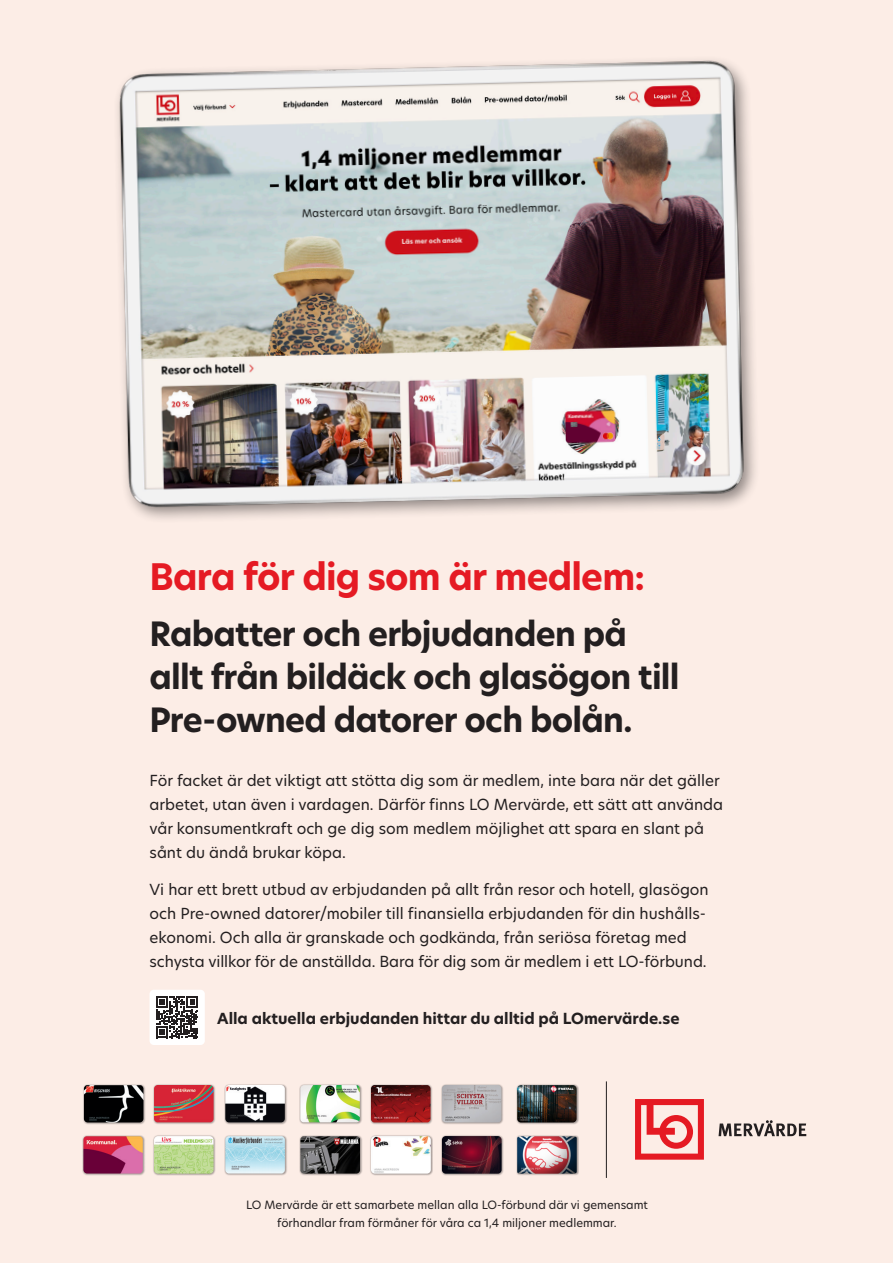
<style>
.page{position:relative;width:893px;height:1263px;background:#fcede6}
.page>*{position:absolute;margin:0;border:0;box-sizing:border-box;transform-origin:0 0}
.t1{font:700 35.85px "New Hero";letter-spacing:-.025em;color:#e51a23}
.t2{font:700 32.85px/42.9px "New Hero";letter-spacing:-.025em;color:#231f20}
.t3{font:15px/24px "New Hero";color:#231f20}
.t4{font:700 15px "New Hero";color:#231f20}
.t5{font:11.25px/18px "New Hero";color:#231f20;text-align:center}
</style>
<div class="page">
<img style="left:117px;top:60px;width:637px;height:459px">
<svg style="left:635px;top:1099px;width:69px;height:61px"></svg>
<svg style="left:718px;top:1120px;width:88px;height:16px"></svg>
<hr style="left:606px;top:1081px;width:1px;height:97px;background:#231f20">
<div style="left:82px;top:1135px;width:63px;height:41px;background:#231f20;opacity:.4"></div>
<img style="left:83px;top:1136px;width:60px;height:37px">
<div style="left:153px;top:1135px;width:63px;height:41px;background:#231f20;opacity:.4"></div>
<img style="left:154px;top:1136px;width:60px;height:37px">
<div style="left:516px;top:1084px;width:63px;height:41px;background:#231f20;opacity:.4"></div>
<img style="left:517px;top:1085px;width:60px;height:37px">
<div style="left:224px;top:1135px;width:63px;height:41px;background:#231f20;opacity:.4"></div>
<img style="left:225px;top:1136px;width:60px;height:37px">
<div style="left:299px;top:1135px;width:63px;height:41px;background:#231f20;opacity:.4"></div>
<img style="left:300px;top:1136px;width:60px;height:37px">
<div style="left:370px;top:1135px;width:63px;height:41px;background:#231f20;opacity:.4"></div>
<img style="left:371px;top:1136px;width:60px;height:37px">
<div style="left:441px;top:1135px;width:63px;height:41px;background:#231f20;opacity:.4"></div>
<img style="left:442px;top:1136px;width:60px;height:38px">
<div style="left:516px;top:1135px;width:63px;height:41px;background:#231f20;opacity:.4"></div>
<img style="left:517px;top:1136px;width:60px;height:38px">
<div style="left:441px;top:1084px;width:63px;height:41px;background:#231f20;opacity:.4"></div>
<img style="left:442px;top:1085px;width:59px;height:37px">
<div style="left:370px;top:1084px;width:63px;height:41px;background:#231f20;opacity:.4"></div>
<img style="left:371px;top:1085px;width:60px;height:37px">
<div style="left:299px;top:1084px;width:63px;height:41px;background:#231f20;opacity:.4"></div>
<img style="left:300px;top:1085px;width:60px;height:37px">
<div style="left:83px;top:1083px;width:63px;height:42px;background:#231f20;opacity:.4"></div>
<img style="left:84px;top:1085px;width:59px;height:37px">
<div style="left:153px;top:1083px;width:63px;height:42px;background:#231f20;opacity:.4"></div>
<img style="left:154px;top:1085px;width:60px;height:37px">
<div style="left:224px;top:1084px;width:63px;height:41px;background:#231f20;opacity:.4"></div>
<img style="left:225px;top:1085px;width:60px;height:37px">
<div style="left:150px;top:990px;width:55px;height:55px;background:#fff;border-radius:4px"></div>
<svg style="left:156px;top:996px;width:42px;height:42px"></svg>
<p class="t1" style="left:150px;top:552px;width:497px">Bara för dig som är medlem:</p>
<p class="t2" style="left:150px;top:612px;width:531px">Rabatter och erbjudanden på allt från bildäck och glasögon till<br>Pre-owned datorer och bolån.</p>
<p class="t3" style="left:150px;top:768px;width:575px">För facket är det viktigt att stötta dig som är medlem, inte bara när det gäller arbetet, utan även i vardagen. Därför finns LO Mervärde, ett sätt att använda vår konsumentkraft och ge dig som medlem möjlighet att spara en slant på sånt du ändå brukar köpa.</p>
<p class="t3" style="left:150px;top:877px;width:561px">Vi har ett brett utbud av erbjudanden på allt från resor och hotell, glasögon och Pre-owned datorer/mobiler till finansiella erbjudanden för din hushålls&shy;ekonomi. Och alla är granskade och godkända, från seriösa företag med schysta villkor för de anställda. Bara för dig som är medlem i ett LO-förbund.</p>
<p class="t4" style="left:217px;top:1008px;width:464px">Alla aktuella erbjudanden hittar du alltid på LOmervärde.se</p>
<p class="t5" style="left:246px;top:1196px;width:403px">LO Mervärde är ett samarbete mellan alla LO-förbund där vi gemensamt förhandlar fram förmåner för våra ca 1,4 miljoner medlemmar.</p>
</div>
